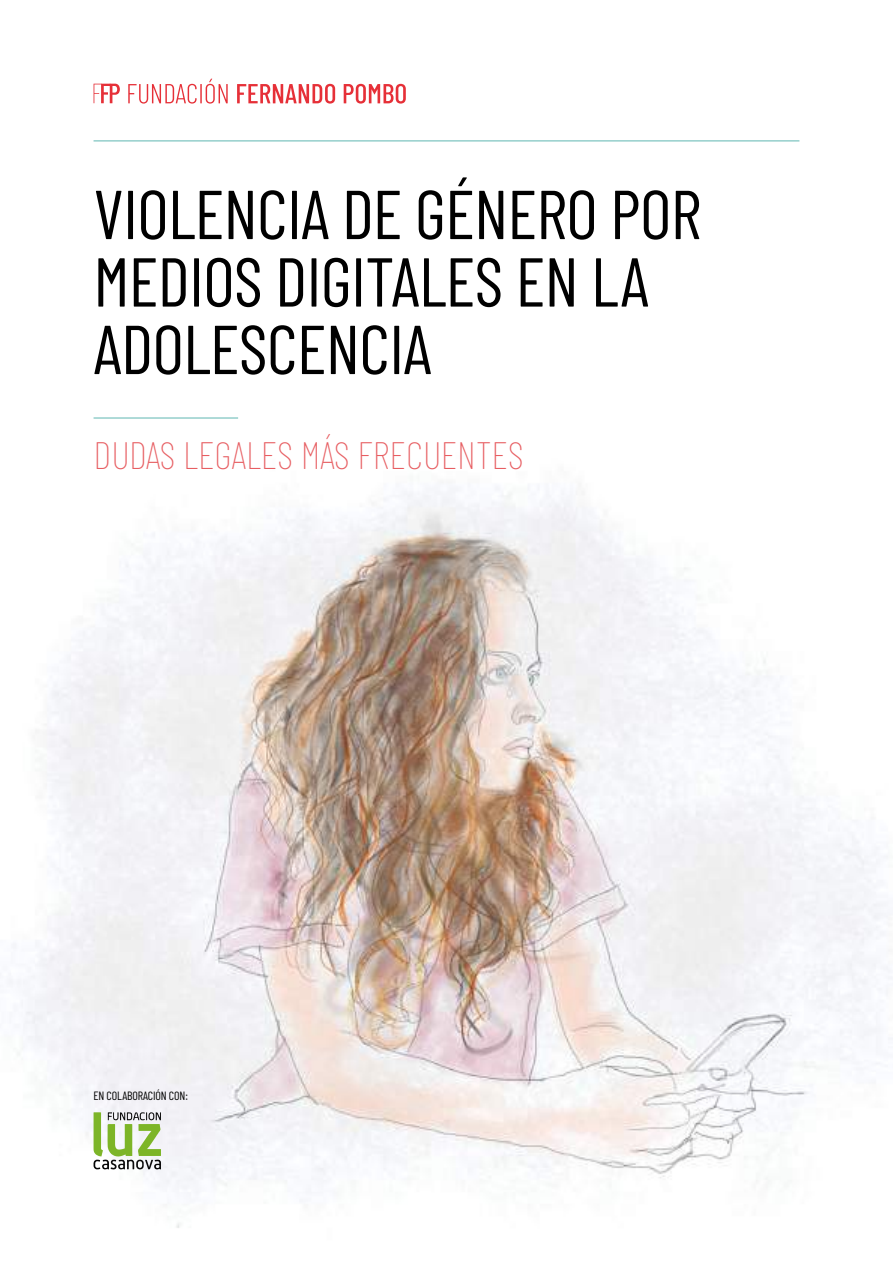
<style>
.page{position:relative;width:893px;height:1263px;background:#fff}
.page>*{position:absolute;margin:0;border:0;box-sizing:border-box;transform-origin:0 0}
.t1{font:69px/67.5px "Barlow Condensed";letter-spacing:-.01em;color:#000}
.t2{font:100 39px "Barlow Condensed";color:#e75e62}
.t3{font:12px "Barlow Condensed";letter-spacing:-.01em;color:#000}
</style>
<div class="page">
<img style="left:9px;top:417px;width:884px;height:811px">
<svg style="left:128px;top:79px;width:100px;height:25px"></svg>
<svg style="left:237px;top:84px;width:98px;height:20px"></svg>
<svg style="left:344px;top:84px;width:62px;height:20px"></svg>
<svg style="left:94px;top:84px;width:26px;height:19px"></svg>
<hr style="left:94px;top:140px;width:705px;height:1px;background:#70beba">
<hr style="left:94px;top:417px;width:144px;height:2px;background:#70beba">
<svg style="left:93px;top:1112px;width:68px;height:58px"></svg>
<p class="t1" style="left:94px;top:175px;width:609px">VIOLENCIA DE GÉNERO POR<br>MEDIOS DIGITALES EN LA<br>ADOLESCENCIA</p>
<p class="t2" style="left:94px;top:427px;width:432px">DUDAS LEGALES MÁS FRECUENTES</p>
<p class="t3" style="left:94px;top:1087px;width:96px">EN COLABORACIÓN CON:</p>
</div>
